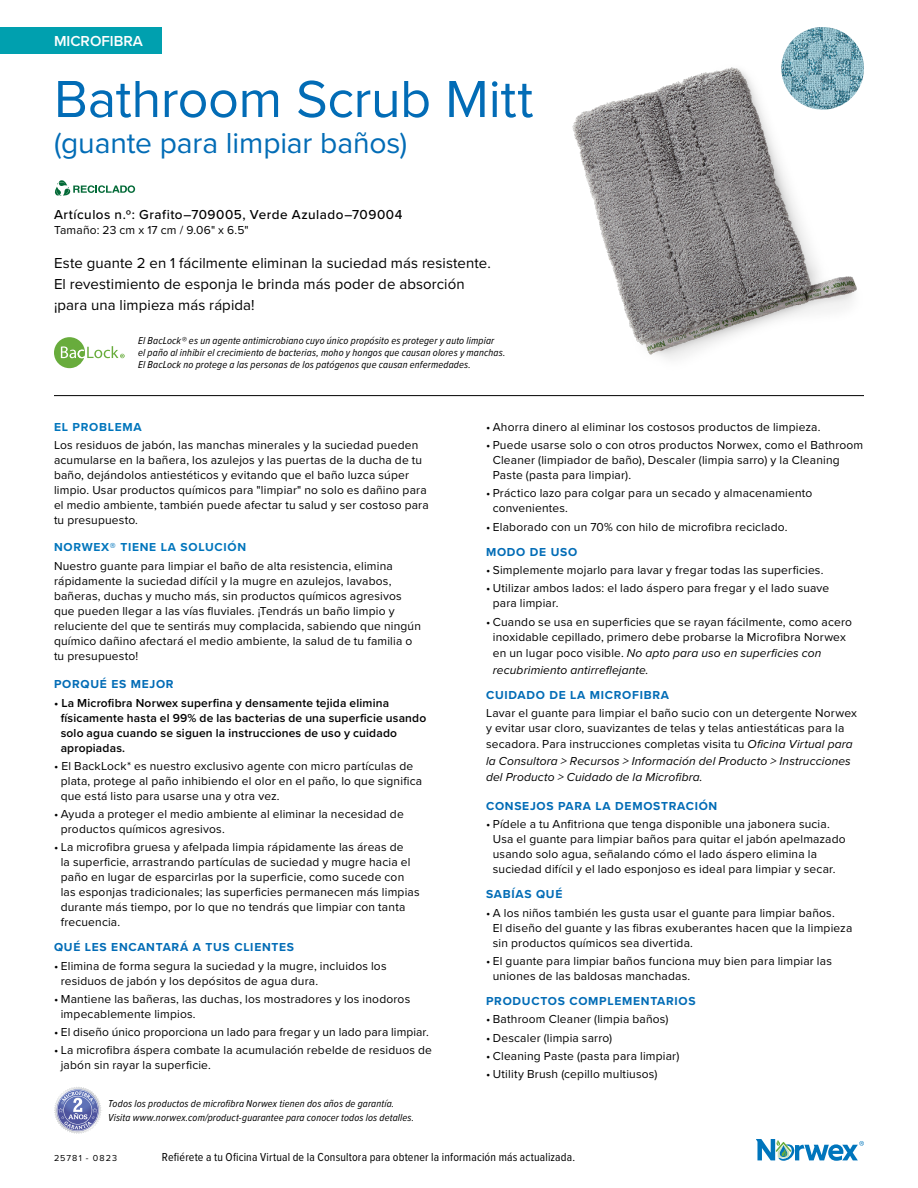
<style>
.page{position:relative;width:918px;height:1188px;background:#fff}
.page>*{position:absolute;margin:0;border:0;box-sizing:border-box;transform-origin:0 0}
.t1{font:54px "Proxima Nova";letter-spacing:-.01em;color:#026cb6}
.t2{font:30px "Proxima Nova";letter-spacing:-.005em;color:#026cb6}
.t3{font:15px/21px "Proxima Nova";letter-spacing:.005em;color:#000}
.t4{font:600 15px "Proxima Nova";color:#fff}
.t5{font:500 13.5px "Proxima Nova";letter-spacing:.035em;color:#000}
.t6{font:12px/15px "Proxima Nova";letter-spacing:.015em;color:#000}
.t7{font:italic 12px/16.5px "Proxima Nova";letter-spacing:.01em;color:#000}
.t8{font:600 12px/15px "Proxima Nova";letter-spacing:.015em;color:#000}
.t9{font:700 12px "Proxima Nova";letter-spacing:.06em;color:#026cb6}
.t10{font:12px "Proxima Nova Cond";letter-spacing:.015em;color:#000}
.t11{font:700 12px "Proxima Nova";letter-spacing:.06em;color:#0075bc}
.t12{font:italic 10.5px/12px "Proxima Nova Cond";letter-spacing:.015em;color:#000}
.t13{font:9px "Proxima Nova";letter-spacing:.12em;color:#000}
.s1{font-style:normal}
</style>
<div class="page">
<div style="left:0;top:27px;width:162px;height:27px;background:#00a0af"></div>
<hr style="left:54px;top:395px;width:810px;height:1px;background:#000">
<svg style="left:756px;top:1139px;width:108px;height:22px"></svg>
<svg style="left:54px;top:1087px;width:47px;height:47px"></svg>
<svg style="left:54px;top:180px;width:81px;height:16px"></svg>
<img style="left:572px;top:27px;width:292px;height:332px">
<img style="left:781px;top:27px;width:83px;height:83px;border-radius:41px">
<svg style="left:54px;top:337px;width:71px;height:31px"></svg>
<p class="t4" style="left:54px;top:32px;width:91px">MICROFIBRA</p>
<h1 class="t1" style="left:54px;top:67px;width:481px">Bathroom Scrub Mitt</h1>
<h2 class="t2" style="left:54px;top:125px;width:355px">(guante para limpiar baños)</h2>
<p class="t5" style="left:54px;top:206px;width:350px">Artículos n.º: Grafito–709005, Verde Azulado–709004</p>
<p class="t6" style="left:54px;top:222px;width:196px">Tamaño: 23 cm x 17 cm / 9.06" x 6.5"</p>
<p class="t3" style="left:54px;top:253px;width:438px">Este guante 2 en 1 fácilmente eliminan la suciedad más resistente.<br>El revestimiento de esponja le brinda más poder de absorción ¡para una limpieza más rápida!</p>
<p class="t12" style="left:138px;top:335px;width:369px">El BacLock® es un agente antimicrobiano cuyo único propósito es proteger y auto limpiar<br>el paño al inhibir el crecimiento de bacterias, moho y hongos que causan olores y manchas.<br>El BacLock no protege a las personas de los patógenos que causan enfermedades.</p>
<p class="t11" style="left:54px;top:420px;width:89px">EL PROBLEMA</p>
<p class="t6" style="left:54px;top:438px;width:376px">Los residuos de jabón, las manchas minerales y la suciedad pueden acumularse en la bañera, los azulejos y las puertas de la ducha de tu baño, dejándolos antiestéticos y evitando que el baño luzca súper limpio. Usar productos químicos para "limpiar" no solo es dañino para el medio ambiente, también puede afectar tu salud y ser costoso para tu presupuesto.</p>
<p class="t11" style="left:54px;top:540px;width:194px">NORWEX® TIENE LA SOLUCIÓN</p>
<p class="t6" style="left:54px;top:558px;width:368px">Nuestro guante para limpiar el baño de alta resistencia, elimina rápidamente la suciedad difícil y la mugre en azulejos, lavabos, bañeras, duchas y mucho más, sin productos químicos agresivos que pueden llegar a las vías fluviales. ¡Tendrás un baño limpio y reluciente del que te sentirás muy complacida, sabiendo que ningún químico dañino afectará el medio ambiente, la salud de tu familia o tu presupuesto!</p>
<p class="t9" style="left:54px;top:677px;width:121px">PORQUÉ ES MEJOR</p>
<p class="t8" style="left:61px;top:695px;width:367px;text-indent:-7px">• La Microfibra Norwex superfina y densamente tejida elimina físicamente hasta el 99% de las bacterias de una superficie usando solo agua cuando se siguen la instrucciones de uso y cuidado apropiadas.</p>
<p class="t6" style="left:61px;top:759px;width:363px;text-indent:-7px">• El BackLock* es nuestro exclusivo agente con micro partículas de plata, protege al paño inhibiendo el olor en el paño, lo que significa que está listo para usarse una y otra vez.</p>
<p class="t6" style="left:61px;top:807px;width:345px;text-indent:-7px">• Ayuda a proteger el medio ambiente al eliminar la necesidad de productos químicos agresivos.</p>
<p class="t6" style="left:61px;top:840px;width:360px;text-indent:-7px">• La microfibra gruesa y afelpada limpia rápidamente las áreas de<br>la superficie, arrastrando partículas de suciedad y mugre hacia el paño en lugar de esparcirlas por la superficie, como sucede con las esponjas tradicionales; las superficies permanecen más limpias durante más tiempo, por lo que no tendrás que limpiar con tanta frecuencia.</p>
<p class="t9" style="left:54px;top:940px;width:242px">QUÉ LES ENCANTARÁ A TUS CLIENTES</p>
<p class="t6" style="left:61px;top:958px;width:327px;text-indent:-7px">• Elimina de forma segura la suciedad y la mugre, incluidos los residuos de jabón y los depósitos de agua dura.</p>
<p class="t6" style="left:61px;top:992px;width:351px;text-indent:-7px">• Mantiene las bañeras, las duchas, los mostradores y los inodoros impecablemente limpios.</p>
<p class="t6" style="left:54px;top:1025px;width:376px">• El diseño único proporciona un lado para fregar y un lado para limpiar.</p>
<p class="t6" style="left:61px;top:1043px;width:373px;text-indent:-7px">• La microfibra áspera combate la acumulación rebelde de residuos de jabón sin rayar la superficie.</p>
<p class="t6" style="left:486px;top:420px;width:336px">• Ahorra dinero al eliminar los costosos productos de limpieza.</p>
<p class="t6" style="left:493px;top:438px;width:372px;text-indent:-7px">• Puede usarse solo o con otros productos Norwex, como el Bathroom<br>Cleaner (limpiador de baño), Descaler (limpia sarro) y la Cleaning<br>Paste (pasta para limpiar).</p>
<p class="t6" style="left:493px;top:486px;width:321px;text-indent:-7px">• Práctico lazo para colgar para un secado y almacenamiento convenientes.</p>
<p class="t6" style="left:486px;top:519px;width:303px">• Elaborado con un 70% con hilo de microfibra reciclado.</p>
<p class="t9" style="left:486px;top:545px;width:93px">MODO DE USO</p>
<p class="t6" style="left:486px;top:563px;width:339px">• Simplemente mojarlo para lavar y fregar todas las superficies.</p>
<p class="t6" style="left:493px;top:581px;width:338px;text-indent:-7px">• Utilizar ambos lados: el lado áspero para fregar y el lado suave para limpiar.</p>
<p class="t6" style="left:486px;top:614px;width:367px;text-align:center">• Cuando se usa en superficies que se rayan fácilmente, como acero inoxidable cepillado, primero debe probarse la Microfibra Norwex</p>
<p class="t7" style="left:493px;top:645px;width:330px"><span class="s1">en un lugar poco visible.</span> No apto para uso en superficies con recubrimiento antirreflejante.</p>
<p class="t9" style="left:486px;top:687px;width:185px">CUIDADO DE LA MICROFIBRA</p>
<p class="t6" style="left:486px;top:706px;width:372px">Lavar el guante para limpiar el baño sucio con un detergente Norwex y evitar usar cloro, suavizantes de telas y telas antiestáticas para la</p>
<p class="t7" style="left:486px;top:736px;width:368px"><span class="s1">secadora. Para instrucciones completas visita tu</span> Oficina Virtual para la Consultora &gt; Recursos &gt; Información del Producto &gt; Instrucciones del Producto &gt; Cuidado de la Microfibra.</p>
<p class="t9" style="left:486px;top:799px;width:233px">CONSEJOS PARA LA DEMOSTRACIÓN</p>
<p class="t6" style="left:493px;top:817px;width:354px;text-indent:-7px">• Pídele a tu Anfitriona que tenga disponible una jabonera sucia.<br>Usa el guante para limpiar baños para quitar el jabón apelmazado usando solo agua, señalando cómo el lado áspero elimina la suciedad difícil y el lado esponjoso es ideal para limpiar y secar.</p>
<p class="t9" style="left:486px;top:887px;width:78px">SABÍAS QUÉ</p>
<p class="t6" style="left:493px;top:905px;width:361px;text-indent:-7px">• A los niños también les gusta usar el guante para limpiar baños.<br>El diseño del guante y las fibras exuberantes hacen que la limpieza sin productos químicos sea divertida.</p>
<p class="t6" style="left:493px;top:954px;width:341px;text-indent:-7px">• El guante para limpiar baños funciona muy bien para limpiar las uniones de las baldosas manchadas.</p>
<p class="t9" style="left:486px;top:994px;width:211px">PRODUCTOS COMPLEMENTARIOS</p>
<p class="t6" style="left:486px;top:1012px;width:184px">• Bathroom Cleaner (limpia baños)</p>
<p class="t6" style="left:486px;top:1030px;width:128px">• Descaler (limpia sarro)</p>
<p class="t6" style="left:486px;top:1048px;width:195px">• Cleaning Paste (pasta para limpiar)</p>
<p class="t6" style="left:486px;top:1067px;width:173px">• Utility Brush (cepillo multiusos)</p>
<p class="t12" style="left:108px;top:1097px;width:307px;line-height:13.5px">Todos los productos de microfibra Norwex tienen dos años de garantía.<br>Visita www.norwex.com/product-guarantee para conocer todos los detalles.</p>
<p class="t13" style="left:54px;top:1152px;width:65px">25781 - 0823</p>
<p class="t10" style="left:162px;top:1150px;width:415px">Refiérete a tu Oficina Virtual de la Consultora para obtener la información más actualizada.</p>
</div>
